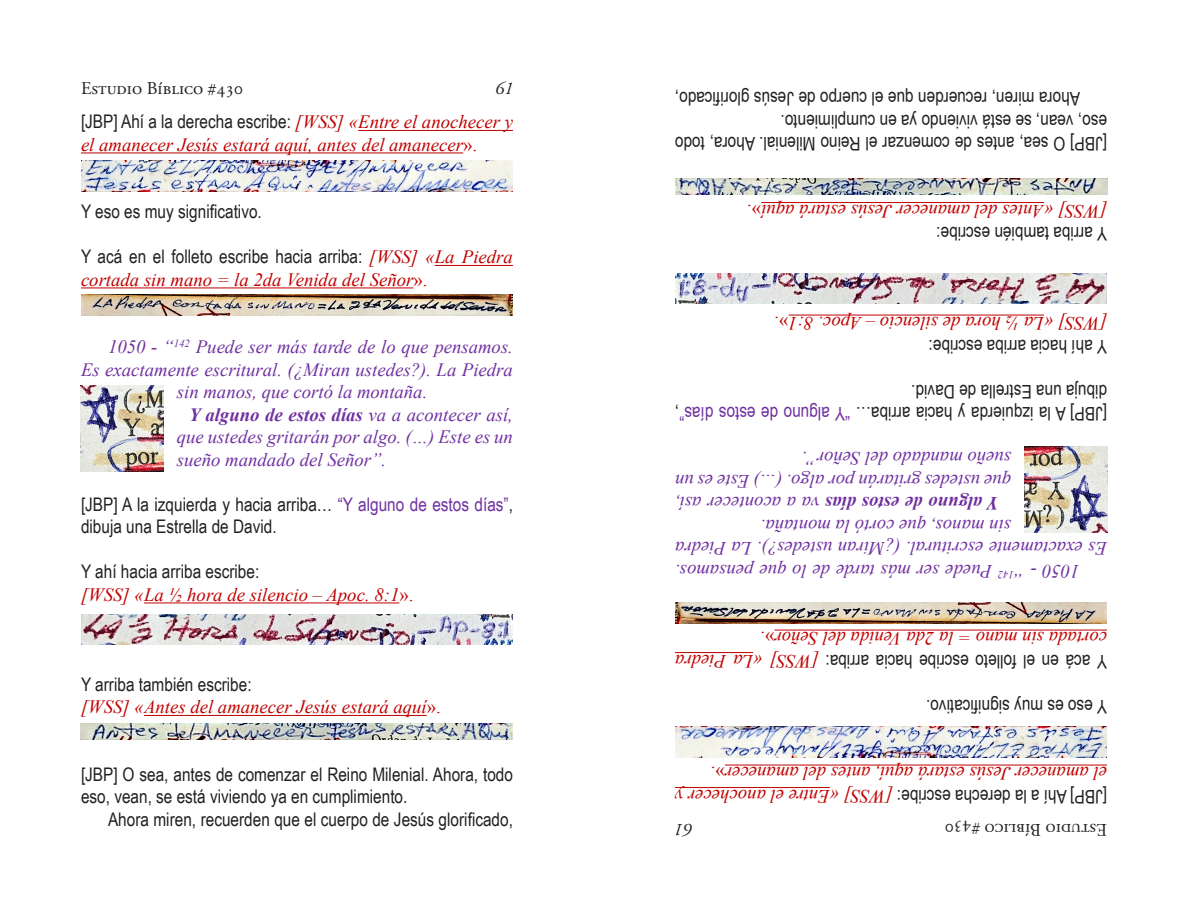
<style>
.page{position:relative;width:1188px;height:918px;background:#fff}
.page>*{position:absolute;margin:0;border:0;box-sizing:border-box;transform-origin:0 0}
.t1{font:18.75px/22.5px "Arial Narrow";color:#231f20}
.t2{font:italic 18.75px "Times New Roman";color:#7030a0}
.t3{font:italic 18.75px "Times New Roman";color:#c00000}
.t4{font:italic 700 18.75px "Times New Roman";color:#7030a0}
.t5{font:18px "Adobe Garamond Pro";color:#231f20}
.t6{font:italic 18px "Adobe Garamond Pro";color:#231f20}
.s1{font-family:"Times New Roman";font-style:italic;color:#c00000}
.s2{font-style:normal}
.s3{font-weight:400}
.s4{color:#7030a0}
</style>
<div class="page">
<hr style="left:358px;top:130px;width:155px;height:1px;background:#c00000">
<hr style="left:81px;top:153px;width:382px;height:1px;background:#c00000">
<hr style="left:435px;top:265px;width:78px;height:1px;background:#c00000">
<hr style="left:81px;top:288px;width:332px;height:1px;background:#c00000">
<hr style="left:144px;top:603px;width:255px;height:1px;background:#c00000">
<hr style="left:144px;top:715px;width:283px;height:1px;background:#c00000">
<img style="left:81px;top:161px;width:432px;height:30px">
<img style="left:81px;top:294px;width:432px;height:21px">
<img style="left:80px;top:385px;width:83px;height:86px">
<img style="left:81px;top:614px;width:432px;height:30px">
<img style="left:80px;top:724px;width:433px;height:16px">
<hr style="left:675px;top:787px;width:155px;height:1px;background:#c00000">
<hr style="left:725px;top:765px;width:382px;height:1px;background:#c00000">
<hr style="left:675px;top:652px;width:78px;height:1px;background:#c00000">
<hr style="left:775px;top:630px;width:332px;height:1px;background:#c00000">
<hr style="left:789px;top:315px;width:255px;height:1px;background:#c00000">
<hr style="left:761px;top:202px;width:283px;height:1px;background:#c00000">
<img style="left:675px;top:727px;width:432px;height:30px">
<img style="left:675px;top:603px;width:432px;height:21px">
<img style="left:1025px;top:447px;width:83px;height:86px">
<img style="left:675px;top:274px;width:432px;height:30px">
<img style="left:675px;top:178px;width:433px;height:16px">
<p class="t5" style="left:81px;top:78px;width:164px">Estudio Bíblico #430</p>
<p class="t6" style="left:495px;top:78px;width:19px">61</p>
<p class="t1" style="left:81px;top:110px;width:434px">[JBP] Ahí a la derecha escribe: <span class="s1">[WSS] «Entre el anochecer y</span></p>
<p class="t3" style="left:81px;top:132px;width:398px">el amanecer Jesús estará aquí, antes del amanecer<span class="s2">».</span></p>
<p class="t1" style="left:81px;top:200px;width:182px">Y eso es muy significativo.</p>
<p class="t1" style="left:81px;top:245px;width:433px">Y acá en el folleto escribe hacia arriba: <span class="s1">[WSS] «La Piedra</span></p>
<p class="t3" style="left:81px;top:267px;width:348px">cortada sin mano = la 2da Venida del Señor<span class="s2">».</span></p>
<p class="t2" style="left:108px;top:334px;width:406px">1050 - “<sup>142</sup> Puede ser más tarde de lo que pensamos.</p>
<p class="t2" style="left:81px;top:357px;width:433px">Es exactamente escritural. (¿Miran ustedes?). La Piedra</p>
<p class="t2" style="left:177px;top:379px;width:252px">sin manos, que cortó la montaña.</p>
<p class="t4" style="left:189px;top:402px;width:325px">Y alguno de estos días <span class="s3">va a acontecer así,</span></p>
<p class="t2" style="left:177px;top:424px;width:338px">que ustedes gritarán por algo. (…) Este es un</p>
<p class="t2" style="left:177px;top:447px;width:211px">sueño mandado del Señor”.</p>
<p class="t1" style="left:81px;top:492px;width:433px">[JBP] A la izquierda y hacia arriba… <span class="s4">“Y alguno de estos días”</span>, dibuja una Estrella de David.</p>
<p class="t1" style="left:81px;top:560px;width:180px">Y ahí hacia arriba escribe:</p>
<p class="t3" style="left:81px;top:582px;width:334px">[WSS] «La ½ hora de silencio – Apoc. 8:1<span class="s2">».</span></p>
<p class="t1" style="left:81px;top:672px;width:172px">Y arriba también escribe:</p>
<p class="t3" style="left:81px;top:694px;width:361px">[WSS] «Antes del amanecer Jesús estará aquí<span class="s2">».</span></p>
<p class="t1" style="left:81px;top:762px;width:434px">[JBP] O sea, antes de comenzar el Reino Milenial. Ahora, todo eso, vean, se está viviendo ya en cumplimiento.</p>
<p class="t1" style="left:108px;top:807px;width:406px">Ahora miren, recuerden que el cuerpo de Jesús glorificado,</p>
<p class="t1" style="left:1080px;top:111px;width:406px;rotate:-180deg">Ahora miren, recuerden que el cuerpo de Jesús glorificado,</p>
<p class="t1" style="left:1107px;top:156px;width:434px;rotate:-180deg">[JBP] O sea, antes de comenzar el Reino Milenial. Ahora, todo eso, vean, se está viviendo ya en cumplimiento.</p>
<p class="t3" style="left:1107px;top:224px;width:361px;rotate:-180deg">[WSS] «Antes del amanecer Jesús estará aquí<span class="s2">».</span></p>
<p class="t1" style="left:1107px;top:246px;width:172px;rotate:-180deg">Y arriba también escribe:</p>
<p class="t3" style="left:1107px;top:336px;width:334px;rotate:-180deg">[WSS] «La ½ hora de silencio – Apoc. 8:1<span class="s2">».</span></p>
<p class="t1" style="left:1107px;top:358px;width:180px;rotate:-180deg">Y ahí hacia arriba escribe:</p>
<p class="t1" style="left:1107px;top:426px;width:433px;rotate:-180deg">[JBP] A la izquierda y hacia arriba… <span class="s4">“Y alguno de estos días”</span>, dibuja una Estrella de David.</p>
<p class="t2" style="left:1011px;top:471px;width:211px;rotate:-180deg">sueño mandado del Señor”.</p>
<p class="t2" style="left:1011px;top:494px;width:338px;rotate:-180deg">que ustedes gritarán por algo. (…) Este es un</p>
<p class="t4" style="left:999px;top:516px;width:325px;rotate:-180deg">Y alguno de estos días <span class="s3">va a acontecer así,</span></p>
<p class="t2" style="left:1011px;top:539px;width:252px;rotate:-180deg">sin manos, que cortó la montaña.</p>
<p class="t2" style="left:1107px;top:561px;width:433px;rotate:-180deg">Es exactamente escritural. (¿Miran ustedes?). La Piedra</p>
<p class="t2" style="left:1080px;top:584px;width:406px;rotate:-180deg">1050 - “<sup>142</sup> Puede ser más tarde de lo que pensamos.</p>
<p class="t3" style="left:1107px;top:651px;width:348px;rotate:-180deg">cortada sin mano = la 2da Venida del Señor<span class="s2">».</span></p>
<p class="t1" style="left:1107px;top:673px;width:433px;rotate:-180deg">Y acá en el folleto escribe hacia arriba: <span class="s1">[WSS] «La Piedra</span></p>
<p class="t1" style="left:1107px;top:718px;width:182px;rotate:-180deg">Y eso es muy significativo.</p>
<p class="t3" style="left:1107px;top:786px;width:398px;rotate:-180deg">el amanecer Jesús estará aquí, antes del amanecer<span class="s2">».</span></p>
<p class="t1" style="left:1107px;top:808px;width:434px;rotate:-180deg">[JBP] Ahí a la derecha escribe: <span class="s1">[WSS] «Entre el anochecer y</span></p>
<p class="t6" style="left:693px;top:840px;width:19px;rotate:-180deg">61</p>
<p class="t5" style="left:1107px;top:840px;width:164px;rotate:-180deg">Estudio Bíblico #430</p>
</div>
